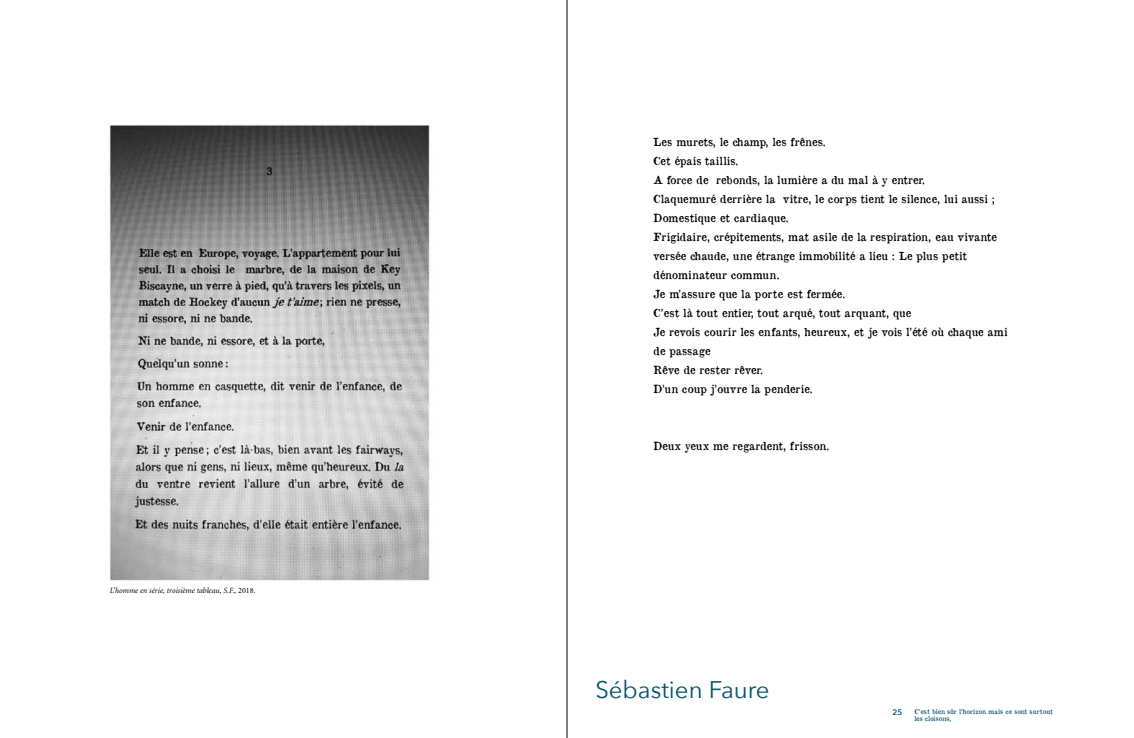
<style>
.page{position:relative;width:1134px;height:738px;background:#fff}
.page>*{position:absolute;margin:0;border:0;box-sizing:border-box;transform-origin:0 0}
.t1{font:24px "Avenir Next";color:#005468}
.t2{font:11px/19px "Old Newspaper Types";color:#000}
.t3{font:italic 8px "Minion";color:#000}
.t4{font:600 8px "Avenir Next";color:#005468}
.t5{font:6.5px/7px "Old Newspaper Types";color:#005468}
.s1{font-style:normal}
</style>
<div class="page">
<hr style="left:567px;top:0;width:1px;height:737px;background:#000">
<img style="left:109px;top:125px;width:321px;height:456px">
<p class="t3" style="left:110px;top:586px;width:147px">L’homme en série, troisième tableau, S.F., <span class="s1">2018.</span></p>
<p class="t2" style="left:653px;top:132px;width:356px">Les murets, le champ, les frênes.<br>Cet épais taillis.<br>A force de rebonds, la lumière a du mal à y entrer.<br>Claquemuré derrière la vitre, le corps tient le silence, lui aussi ; Domestique et cardiaque.<br>Frigidaire, crépitements, mat asile de la respiration, eau vivante versée chaude, une étrange immobilité a lieu : Le plus petit dénominateur commun.<br>Je m’assure que la porte est fermée.<br>C’est là tout entier, tout arqué, tout arquant, que<br>Je revois courir les enfants, heureux, et je vois l’été où chaque ami de passage<br>Rêve de rester rêver.<br>D’un coup j’ouvre la penderie.</p>
<p class="t2" style="left:653px;top:436px;width:177px">Deux yeux me regardent, frisson.</p>
<h1 class="t1" style="left:595px;top:668px;width:176px">Sébastien Faure</h1>
<p class="t4" style="left:893px;top:704px;width:11px">25</p>
<p class="t5" style="left:914px;top:706px;width:140px">C’est bien sûr l’horizon mais ce sont surtout les cloisons,</p>
</div>
